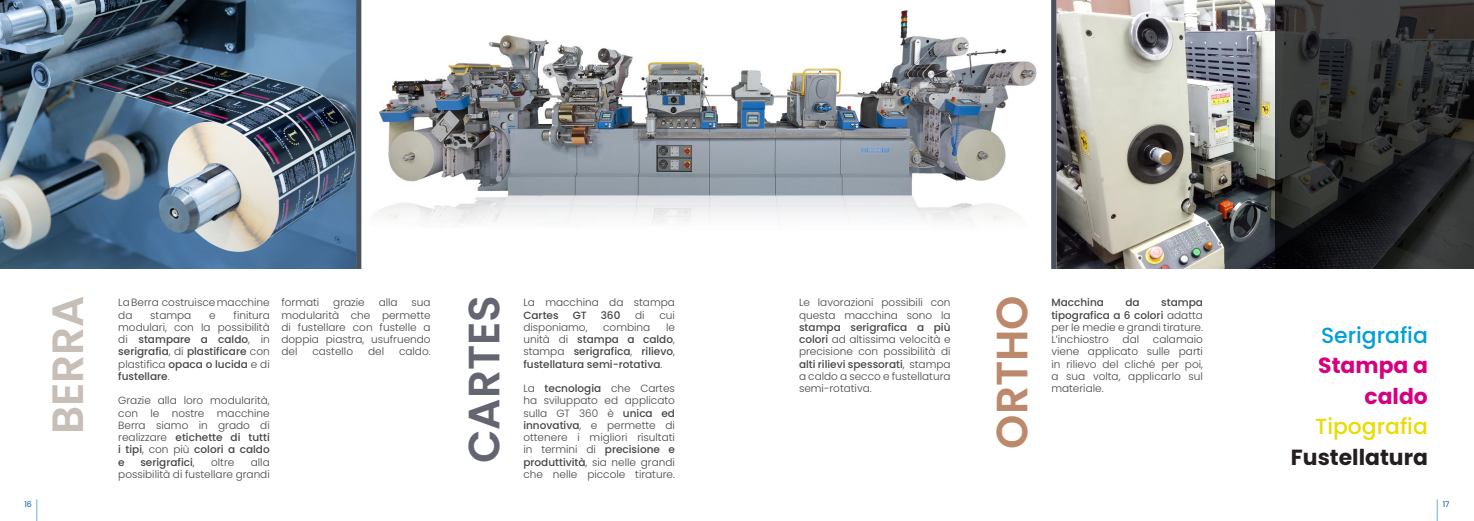
<style>
.page{position:relative;width:1474px;height:521px;background:#fff}
.page>*{position:absolute;margin:0;border:0;box-sizing:border-box;transform-origin:0 0}
.t1{font:600 43.75px "Poppins";color:#636570}
.t2{font:600 43.75px "Poppins";color:#c7beb7}
.t3{font:600 43.75px "Poppins";color:#bc896c}
.t4{font:700 21.88px/30.6px "Poppins";color:#d6017f;text-align:right}
.t5{font:700 21.88px "Poppins";color:#231f20}
.t6{font:500 21.88px "Poppins";color:#009fda}
.t7{font:500 21.88px "Poppins";color:#ebdb01}
.t8{font:300 10.5px/12.2px "Poppins";color:#444647;text-align:justify}
.t9{font:500 10.5px/12.2px "Poppins";color:#444647;text-align:justify}
.t10{font:7.88px "Poppins";color:#01529a}
.s1{font-weight:500}
.s2{font-weight:300}
</style>
<div class="page">
<img style="left:0;top:0;width:356px;height:269px">
<img style="left:1056px;top:0;width:218px;height:269px">
<svg style="left:356px;top:0;width:700px;height:269px"></svg>
<svg style="left:1274px;top:0;width:199px;height:269px;background:#292a2a"></svg>
<svg style="left:37px;top:499px;width:1px;height:22px"></svg>
<svg style="left:1436px;top:499px;width:1px;height:22px"></svg>
<h1 class="t2" style="left:42px;top:434px;width:140px;rotate:-90deg">BERRA</h1>
<h1 class="t1" style="left:458px;top:463px;width:170px;rotate:-90deg">CARTES</h1>
<h1 class="t3" style="left:986px;top:448px;width:155px;rotate:-90deg">ORTHO</h1>
<p class="t9" style="left:1051px;top:297px;width:54px">Macchina</p>
<p class="t9" style="left:1125px;top:297px;width:16px">da</p>
<p class="t8" style="left:281px;top:297px;width:39px">formati</p>
<p class="t8" style="left:333px;top:297px;width:33px">grazie</p>
<p class="t8" style="left:379px;top:297px;width:20px">alla</p>
<p class="t8" style="left:118px;top:297px;width:153px">La Berra costruisce macchine da</p>
<p class="t8" style="left:523px;top:297px;width:153px">La macchina da stampa</p>
<p class="t9" style="left:523px;top:309px;width:37px">Cartes</p>
<p class="t9" style="left:572px;top:309px;width:16px">GT</p>
<p class="t9" style="left:600px;top:309px;width:21px">360</p>
<p class="t8" style="left:635px;top:309px;width:11px">di</p>
<p class="t8" style="left:659px;top:309px;width:17px">cui</p>
<p class="t8" style="left:523px;top:321px;width:66px">disponiamo,</p>
<p class="t8" style="left:603px;top:321px;width:49px">combina</p>
<p class="t8" style="left:799px;top:297px;width:153px">Le lavorazioni possibili con questa macchina sono la</p>
<p class="t8" style="left:799px;top:321px;width:153px"><span class="s1">stampa serigrafica a più colori</span> ad altissima velocità e precisione con possibilità di <span class="s1">alti rilievi spessorati</span>, stampa a caldo a secco e fustellatura semi-rotativa.</p>
<p class="t8" style="left:1051px;top:297px;width:153px;text-indent:110px"><span class="s1">stampa tipografica a 6 colori</span> adatta per le medie e grandi tirature.<br>L’inchiostro</p>
<p class="t8" style="left:281px;top:297px;width:151px;text-indent:130px">sua modularità che permette di fustellare con fustelle a doppia piastra, usufruendo del</p>
<p class="t8" style="left:118px;top:309px;width:153px;text-indent:115px">finitura modulari, con la possibilità di <span class="s1">stampare a caldo</span>, in <span class="s1">serigrafia</span>, di <span class="s1">plastificare</span> con plastifica <span class="s1">opaca o lucida</span> e di <span class="s1">fustellare</span>.</p>
<p class="t8" style="left:118px;top:395px;width:153px">Grazie alla loro modularità, con le nostre macchine Berra siamo in grado di realizzare <span class="s1">etichette di tutti i tipi</span>, con più <span class="s1">colori a caldo e</span></p>
<p class="t8" style="left:150px;top:309px;width:43px">stampa</p>
<p class="t8" style="left:209px;top:309px;width:8px">e</p>
<p class="t9" style="left:523px;top:321px;width:153px;text-indent:143px"><span class="s2">le unità di</span> stampa a caldo<span class="s2">, stampa</span> serigrafica<span class="s2">,</span> rilievo<span class="s2">, </span>fustellatura semi-rotativa<span class="s2">.</span></p>
<p class="t8" style="left:523px;top:382px;width:153px">La <span class="s1">tecnologia</span> che Cartes ha sviluppato ed applicato sulla GT 360 è <span class="s1">unica ed innovativa</span>, e permette di ottenere i migliori risultati in termini di <span class="s1">precisione e produttività</span>, sia nelle grandi che nelle piccole tirature.</p>
<p class="t8" style="left:1051px;top:333px;width:153px;text-indent:102px">calamaio viene applicato sulle parti in rilievo del cliché per poi, a sua volta, applicarlo sul materiale.</p>
<h2 class="t6" style="left:1320px;top:322px;width:108px">Serigrafia</h2>
<p class="t8" style="left:1122px;top:333px;width:18px">dal</p>
<p class="t8" style="left:312px;top:346px;width:42px">castello</p>
<p class="t8" style="left:368px;top:346px;width:18px">del</p>
<p class="t8" style="left:399px;top:346px;width:33px">caldo.</p>
<h2 class="t4" style="left:1318px;top:350px;width:111px">Stampa a caldo</h2>
<h2 class="t7" style="left:1314px;top:414px;width:114px">Tipografia</h2>
<h2 class="t5" style="left:1290px;top:445px;width:138px">Fustellatura</h2>
<p class="t9" style="left:140px;top:456px;width:56px">serigrafici<span class="s2">,</span></p>
<p class="t8" style="left:211px;top:456px;width:25px">oltre</p>
<p class="t8" style="left:118px;top:456px;width:153px;text-align:right">alla<br>possibilità di fustellare grandi</p>
<p class="t10" style="left:24px;top:500px;width:9px">16</p>
<p class="t10" style="left:1442px;top:500px;width:8px">17</p>
</div>
